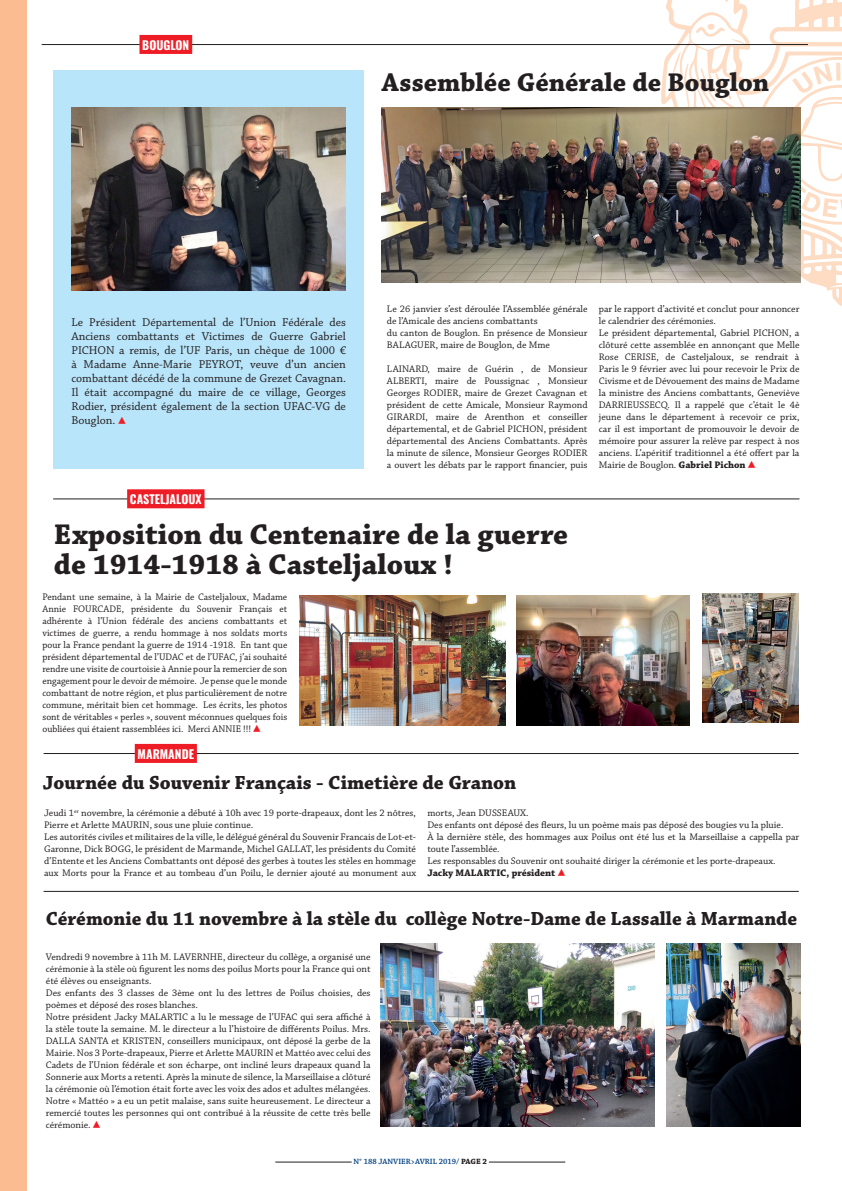
<style>
.page{position:relative;width:842px;height:1191px;background:#fff}
.page>*{position:absolute;margin:0;border:0;box-sizing:border-box;transform-origin:0 0}
.t1{font:700 30px "Chaparral Pro";color:#231f20}
.t2{font:700 27px "Chaparral Pro";color:#231f20}
.t3{font:700 20px "Chaparral Pro";color:#231f20}
.Texte_courant_10_pt{font:12px/14px "Chaparral Pro";color:#231f20;text-align:justify}
.t4{font:700 12px "Oswald";color:#fff}
.Texte_courant_10_pt-2{font:10px/12px "Chaparral Pro";color:#231f20;text-align:justify}
.Texte_courant_10_pt-3{font:700 10px "Chaparral Pro";color:#231f20}
.t5{font:600 8px "Chaparral Pro";color:#014081}
.s1{font-family:"Source Sans Pro";font-weight:900;font-size:13px;color:#ee1c25}
.s2{font-weight:700}
.s3{font-weight:700;color:#231f20}
</style>
<div class="page">
<svg style="left:661px;top:0;width:181px;height:306px"></svg>
<svg style="left:755px;top:57px;width:87px;height:168px"></svg>
<div style="left:0;top:0;width:27px;height:1191px;background:#fbbc92"></div>
<hr style="left:275px;top:1161px;width:77px;height:1px;background:#231f20">
<hr style="left:489px;top:1161px;width:76px;height:1px;background:#231f20">
<div style="left:53px;top:70px;width:311px;height:398px;background:#b9e5fa"></div>
<hr style="left:42px;top:44px;width:766px;height:1px;background:#231f20">
<div style="left:139px;top:35px;width:53px;height:19px;background:#ee1c25"></div>
<img style="left:71px;top:108px;width:275px;height:183px">
<hr style="left:53px;top:498px;width:746px;height:1px;background:#231f20">
<div style="left:127px;top:489px;width:78px;height:19px;background:#ee1c25"></div>
<img style="left:382px;top:108px;width:418px;height:174px">
<img style="left:299px;top:595px;width:206px;height:130px">
<img style="left:517px;top:595px;width:172px;height:130px">
<img style="left:702px;top:593px;width:97px;height:129px">
<img style="left:666px;top:943px;width:134px;height:183px">
<img style="left:380px;top:943px;width:274px;height:183px">
<hr style="left:44px;top:753px;width:755px;height:1px;background:#231f20">
<hr style="left:44px;top:891px;width:755px;height:1px;background:#231f20">
<div style="left:135px;top:744px;width:62px;height:19px;background:#ee1c25"></div>
<p class="t4" style="left:142px;top:39px;width:49px">BOUGLON</p>
<p class="t2" style="left:382px;top:67px;width:389px">Assemblée Générale de Bouglon</p>
<p class="Texte_courant_10_pt" style="left:71px;top:316px;width:276px">Le Président Départemental de l’Union Fédérale des Anciens combattants et Victimes de Guerre Gabriel PICHON a remis, de l’UF Paris, un chèque de 1000 € à Madame Anne-Marie PEYROT, veuve d’un ancien combattant décédé de la commune de Grezet Cavagnan.<br>Il était accompagné du maire de ce village, Georges Rodier, président également de la section UFAC-VG de Bouglon. <span class="s1">▲</span></p>
<p class="t4" style="left:130px;top:493px;width:73px">CASTELJALOUX</p>
<p class="Texte_courant_10_pt-2" style="left:387px;top:303px;width:202px">Le 26 janvier s’est déroulée l’Assemblée générale de l’Amicale des anciens combattants</p>
<p class="Texte_courant_10_pt-2" style="left:387px;top:327px;width:202px">du canton de Bouglon. En présence de Monsieur<br>BALAGUER, maire de Bouglon, de Mme</p>
<p class="Texte_courant_10_pt-2" style="left:387px;top:363px;width:202px">LAINARD, maire de Guérin , de Monsieur ALBERTI, maire de Poussignac , Monsieur Georges RODIER, maire de Grezet Cavagnan et président de cette Amicale, Monsieur Raymond GIRARDI, maire de Arenthon et conseiller départemental, et de Gabriel PICHON, président départemental des Anciens Combattants. Après la minute de silence, Monsieur Georges RODIER a ouvert les débats par le rapport financier, puis</p>
<p class="Texte_courant_10_pt-2" style="left:599px;top:303px;width:202px">par le rapport d’activité et conclut pour annoncer le calendrier des cérémonies.</p>
<p class="Texte_courant_10_pt-2" style="left:599px;top:327px;width:202px">Le président départemental, Gabriel PICHON, a clôturé cette assemblée en annonçant que Melle Rose CERISE, de Casteljaloux, se rendrait à Paris le 9 février avec lui pour recevoir le Prix de Civisme et de Dévouement des mains de Madame la ministre des Anciens combattants, Geneviève DARRIEUSSECQ. Il a rappelé que c’était le 4è jeune dans le département à recevoir ce prix, car il est important de promouvoir le devoir de mémoire pour assurer la relève par respect à nos anciens. L’apéritif traditionnel a été offert par la Mairie de Bouglon. <span class="s2">Gabriel Pichon</span> <span class="s1">▲</span></p>
<p class="t1" style="left:54px;top:517px;width:516px">Exposition du Centenaire de la guerre</p>
<p class="t1" style="left:54px;top:547px;width:400px">de 1914-1918 à Casteljaloux !</p>
<p class="Texte_courant_10_pt-2" style="left:42px;top:591px;width:246px">Pendant une semaine, à la Mairie de Casteljaloux, Madame Annie FOURCADE, présidente du Souvenir Français et adhérente à l’Union fédérale des anciens combattants et victimes de guerre, a rendu hommage à nos soldats morts pour la France pendant la guerre de 1914 -1918. En tant que président départemental de l’UDAC et de l’UFAC, j’ai souhaité rendre une visite de courtoisie à Annie pour la remercier de son engagement pour le devoir de mémoire. Je pense que le monde combattant de notre région, et plus particulièrement de notre commune, méritait bien cet hommage. Les écrits, les photos sont de véritables « perles », souvent méconnues quelques fois oubliées qui étaient rassemblées ici. Merci ANNIE !!! <span class="s1">▲</span></p>
<p class="t4" style="left:138px;top:747px;width:58px">MARMANDE</p>
<p class="t3" style="left:43px;top:771px;width:475px">Journée du Souvenir Français - Cimetière de Granon</p>
<p class="Texte_courant_10_pt-2" style="left:44px;top:807px;width:373px">Jeudi 1<sup>er</sup> novembre, la cérémonie a débuté à 10h avec 19 porte-drapeaux, dont les 2 nôtres,<br>Pierre et Arlette MAURIN, sous une pluie continue.</p>
<p class="Texte_courant_10_pt-2" style="left:44px;top:831px;width:373px">Les autorités civiles et militaires de la ville, le délégué général du Souvenir Francais de Lot-et-Garonne, Dick BOGG, le président de Marmande, Michel GALLAT, les présidents du Comité d’Entente et les Anciens Combattants ont déposé des gerbes à toutes les stèles en hommage aux Morts pour la France et au tombeau d’un Poilu, le dernier ajouté au monument aux</p>
<p class="Texte_courant_10_pt-2" style="left:427px;top:807px;width:103px">morts, Jean DUSSEAUX.</p>
<p class="Texte_courant_10_pt-2" style="left:427px;top:819px;width:358px">Des enfants ont déposé des fleurs, lu un poème mais pas déposé des bougies vu la pluie.</p>
<p class="Texte_courant_10_pt-2" style="left:427px;top:831px;width:373px">À la dernière stèle, des hommages aux Poilus ont été lus et la Marseillaise a cappella par toute l’assemblée.</p>
<p class="Texte_courant_10_pt-2" style="left:427px;top:855px;width:350px">Les responsables du Souvenir ont souhaité diriger la cérémonie et les porte-drapeaux.</p>
<p class="Texte_courant_10_pt-3" style="left:427px;top:867px;width:139px">Jacky MALARTIC, président <span class="s1">▲</span></p>
<p class="t3" style="left:46px;top:907px;width:753px">Cérémonie du 11 novembre à la stèle du collège Notre-Dame de Lassalle à Marmande</p>
<p class="Texte_courant_10_pt-2" style="left:46px;top:951px;width:326px">Vendredi 9 novembre à 11h M. LAVERNHE, directeur du collège, a organisé une cérémonie à la stèle où figurent les noms des poilus Morts pour la France qui ont été élèves ou enseignants.</p>
<p class="Texte_courant_10_pt-2" style="left:46px;top:987px;width:326px">Des enfants des 3 classes de 3ème ont lu des lettres de Poilus choisies, des poèmes et déposé des roses blanches.</p>
<p class="Texte_courant_10_pt-2" style="left:46px;top:1011px;width:326px">Notre président Jacky MALARTIC a lu le message de l’UFAC qui sera affiché à la stèle toute la semaine. M. le directeur a lu l’histoire de différents Poilus. Mrs.<br>DALLA SANTA et KRISTEN, conseillers municipaux, ont déposé la gerbe de la Mairie. Nos 3 Porte-drapeaux, Pierre et Arlette MAURIN et Mattéo avec celui des Cadets de l’Union fédérale et son écharpe, ont incliné leurs drapeaux quand la Sonnerie aux Morts a retenti. Après la minute de silence, la Marseillaise a clôturé la cérémonie où l’émotion était forte avec les voix des ados et adultes mélangées.</p>
<p class="Texte_courant_10_pt-2" style="left:46px;top:1095px;width:326px">Notre « Mattéo » a eu un petit malaise, sans suite heureusement. Le directeur a remercié toutes les personnes qui ont contribué à la réussite de cette très belle cérémonie. <span class="s1">▲</span></p>
<p class="t5" style="left:353px;top:1157px;width:135px">N° 188 JANVIER&gt;AVRIL 2019/ <span class="s3">PAGE 2</span></p>
</div>
